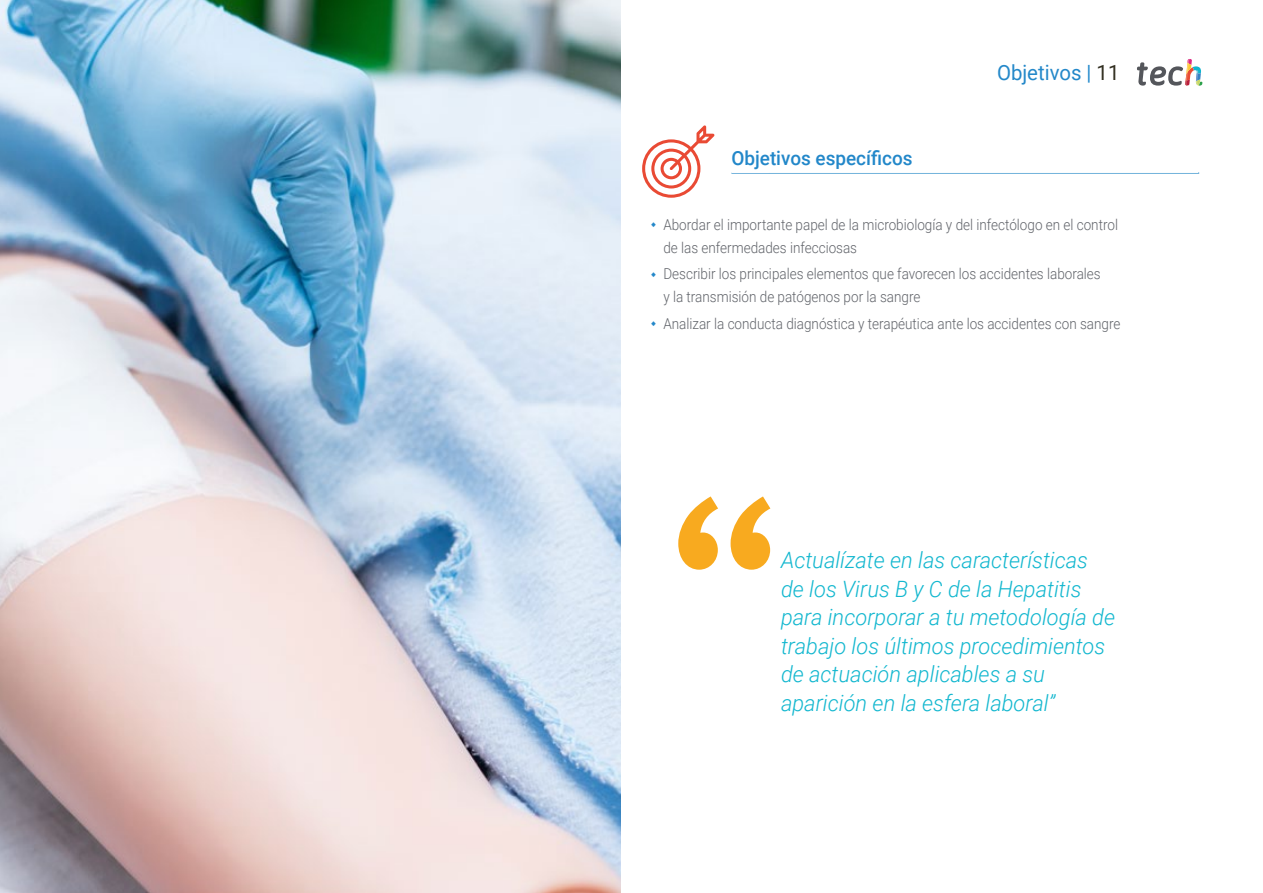
<style>
.page{position:relative;width:1263px;height:893px;background:#fff}
.page>*{position:absolute;margin:0;border:0;box-sizing:border-box;transform-origin:0 0}
.t1{font:italic 300 22.5px/28.5px "Roboto";color:#12b7cf}
.t2{font:21px "Roboto";color:#2488c9}
.t3{font:500 19.5px "Roboto";color:#2287c9}
.t4{font:300 15px/22.5px "Roboto";color:#61646a;scale:.9 1}
.s1{color:#2287c9}
.s2{color:#2289cb}
.s3{color:#312e20}
</style>
<div class="page">
<svg style="left:642px;top:125px;width:72px;height:73px"></svg>
<hr style="left:731px;top:173px;width:468px;height:1px;background:#2488c9">
<img style="left:0;top:0;width:621px;height:893px">
<svg style="left:1137px;top:59px;width:65px;height:27px"></svg>
<svg style="left:678px;top:496px;width:92px;height:74px"></svg>
<h3 class="t3" style="left:731px;top:144px;width:183px">Objetivos específicos</h3>
<h2 class="t2" style="left:997px;top:57px;width:124px">Objetivo<span class="s1">s</span> <span class="s2">|</span> <span class="s3">11</span></h2>
<p class="t4" style="left:663px;top:213px;width:507px">Abordar el importante papel de la microbiología y del infectólogo en el control de las enfermedades infecciosas</p>
<p class="t4" style="left:663px;top:262px;width:487px">Describir los principales elementos que favorecen los accidentes laborales y la transmisión de patógenos por la sangre</p>
<p class="t4" style="left:663px;top:311px;width:509px">Analizar la conducta diagnóstica y terapéutica ante los accidentes con sangre</p>
<h1 class="t1" style="left:781px;top:545px;width:336px">Actualízate en las características de los Virus B y C de la Hepatitis para incorporar a tu metodología de trabajo los últimos procedimientos de actuación aplicables a su aparición en la esfera laboral”</h1>
</div>
